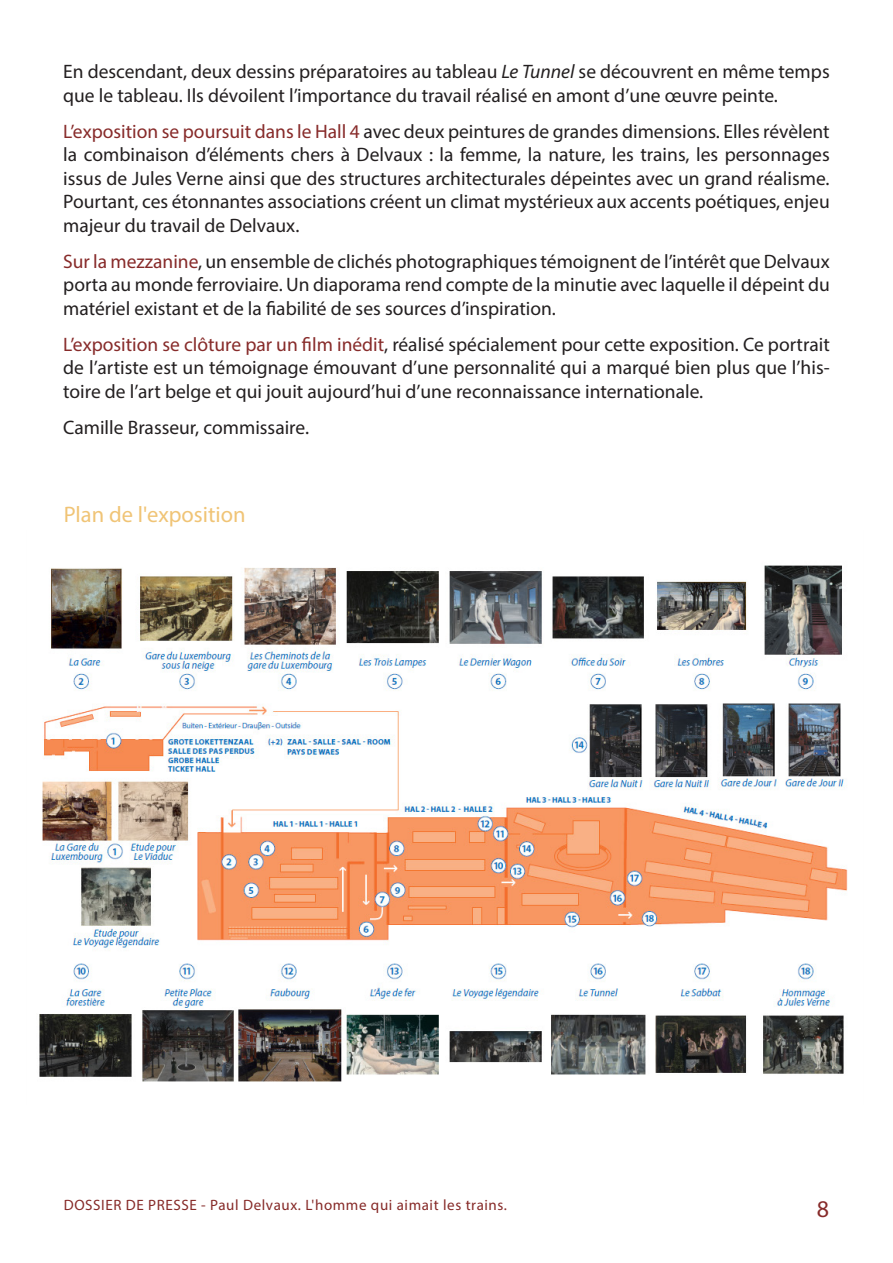
<style>
.page{position:relative;width:893px;height:1263px;background:#fff}
.page>*{position:absolute;margin:0;border:0;box-sizing:border-box;transform-origin:0 0}
.t1{font:24px "Myriad Pro";color:#872b2a}
.t2{font:22.5px "Myriad Pro";color:#f0c476}
.t3{font:19.5px/23.4px "Myriad Pro";color:#231f20;text-align:justify}
.t4{font:15px "Myriad Pro";letter-spacing:.04em;color:#862a28}
.s1{font-style:italic}
.s2{color:#872b2a}
</style>
<div class="page">
<img style="left:39px;top:565px;width:809px;height:517px">
<p class="t3" style="left:63px;top:60px;width:768px">En descendant, deux dessins préparatoires au tableau <span class="s1">Le Tunnel</span> se découvrent en même temps que le tableau. Ils dévoilent l’importance du travail réalisé en amont d’une œuvre peinte.</p>
<p class="t3" style="left:63px;top:119px;width:768px"><span class="s2">L’exposition se poursuit dans le Hall 4</span> avec deux peintures de grandes dimensions. Elles révèlent la combinaison d’éléments chers à Delvaux : la femme, la nature, les trains, les personnages issus de Jules Verne ainsi que des structures architecturales dépeintes avec un grand réalisme.<br>Pourtant, ces étonnantes associations créent un climat mystérieux aux accents poétiques, enjeu majeur du travail de Delvaux.</p>
<p class="t3" style="left:63px;top:249px;width:768px"><span class="s2">Sur la mezzanine</span>, un ensemble de clichés photographiques témoignent de l’intérêt que Delvaux porta au monde ferroviaire. Un diaporama rend compte de la minutie avec laquelle il dépeint du matériel existant et de la fiabilité de ses sources d’inspiration.</p>
<p class="t3" style="left:63px;top:332px;width:768px"><span class="s2">L’exposition se clôture par un film inédit</span>, réalisé spécialement pour cette exposition. Ce portrait de l’artiste est un témoignage émouvant d’une personnalité qui a marqué bien plus que l’his&shy;toire de l’art belge et qui jouit aujourd’hui d’une reconnaissance internationale.</p>
<p class="t3" style="left:63px;top:415px;width:247px">Camille Brasseur, commissaire.</p>
<p class="t2" style="left:64px;top:501px;width:183px">Plan de l'exposition</p>
<p class="t4" style="left:64px;top:1196px;width:445px">DOSSIER DE PRESSE - Paul Delvaux. L'homme qui aimait les trains.</p>
<p class="t1" style="left:817px;top:1194px;width:14px">8</p>
</div>
